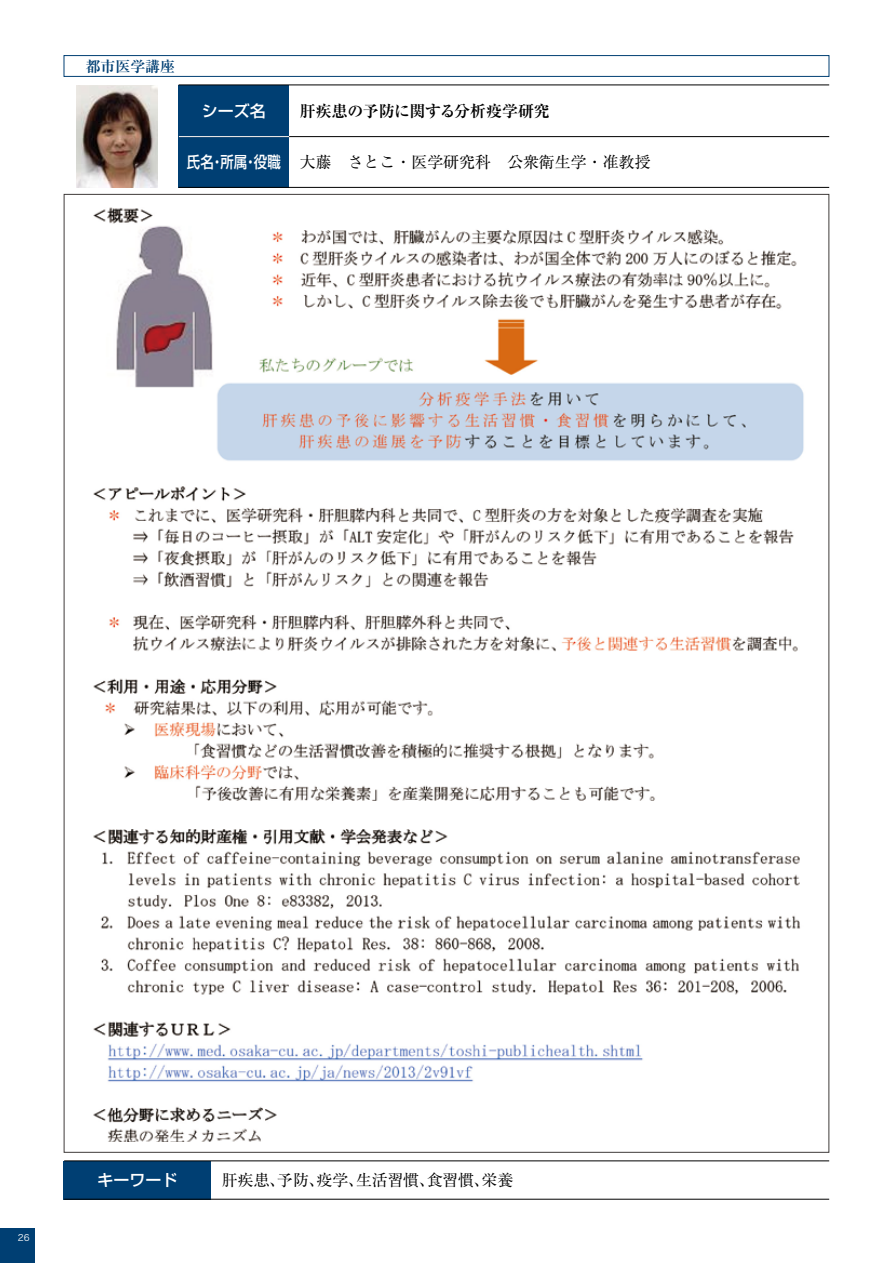
<style>
.page{position:relative;width:893px;height:1263px;background:#fff}
.page>*{position:absolute;margin:0;border:0;box-sizing:border-box;transform-origin:0 0}
.t1{font:15.9px "Ryumin Pro";color:#000}
.t2{font:700 15.9px "Ryumin Pro";color:#000}
.t3{font:500 15.9px "Shin Go Pro";color:#fff}
.t4{font:500 15.9px "Shin Go Pro";color:#fff;scale:.84 1}
.t5{font:700 14.85px "Ryumin Pro";color:#003f73}
.t6{font:9px "Hira Kaku Pro W3";color:#fff}
</style>
<div class="page">
<div style="left:0;top:1229px;width:34px;height:34px;background:#003f73"></div>
<img style="left:77px;top:85px;width:80px;height:102px">
<div style="left:179px;top:85px;width:110px;height:51px;background:#003f73"></div>
<div style="left:179px;top:136px;width:110px;height:51px;background:#003f73"></div>
<div style="left:64px;top:1161px;width:147px;height:38px;background:#003f73"></div>
<hr style="left:179px;top:136px;width:650px;height:1px;background:#000">
<hr style="left:179px;top:187px;width:650px;height:1px;background:#000">
<hr style="left:64px;top:1160px;width:765px;height:1px;background:#000">
<hr style="left:179px;top:136px;width:110px;height:1px;background:#fff">
<hr style="left:64px;top:1199px;width:765px;height:1px;background:#000">
<hr style="left:179px;top:85px;width:650px;height:1px;background:#000">
<img style="left:93px;top:207px;width:711px;height:934px">
<div style="left:64px;top:55px;width:765px;height:22px;background:#fff;border:1px solid #003f73"></div>
<p class="t5" style="left:86px;top:54px;width:91px">都市医学講座</p>
<p class="t3" style="left:202px;top:98px;width:65px">シーズ名</p>
<p class="t2" style="left:300px;top:98px;width:252px">肝疾患の予防に関する分析疫学研究</p>
<p class="t4" style="left:187px;top:149px;width:113px">氏名・所属・役職</p>
<p class="t1" style="left:300px;top:149px;width:352px">大藤　さとこ・医学研究科　公衆衛生学・准教授</p>
<p class="t6" style="left:18px;top:1230px;width:13px">26</p>
<p class="t3" style="left:98px;top:1167px;width:81px">キーワード</p>
<p class="t1" style="left:222px;top:1168px;width:293px">肝疾患、予防、疫学、生活習慣、食習慣、栄養</p>
</div>
